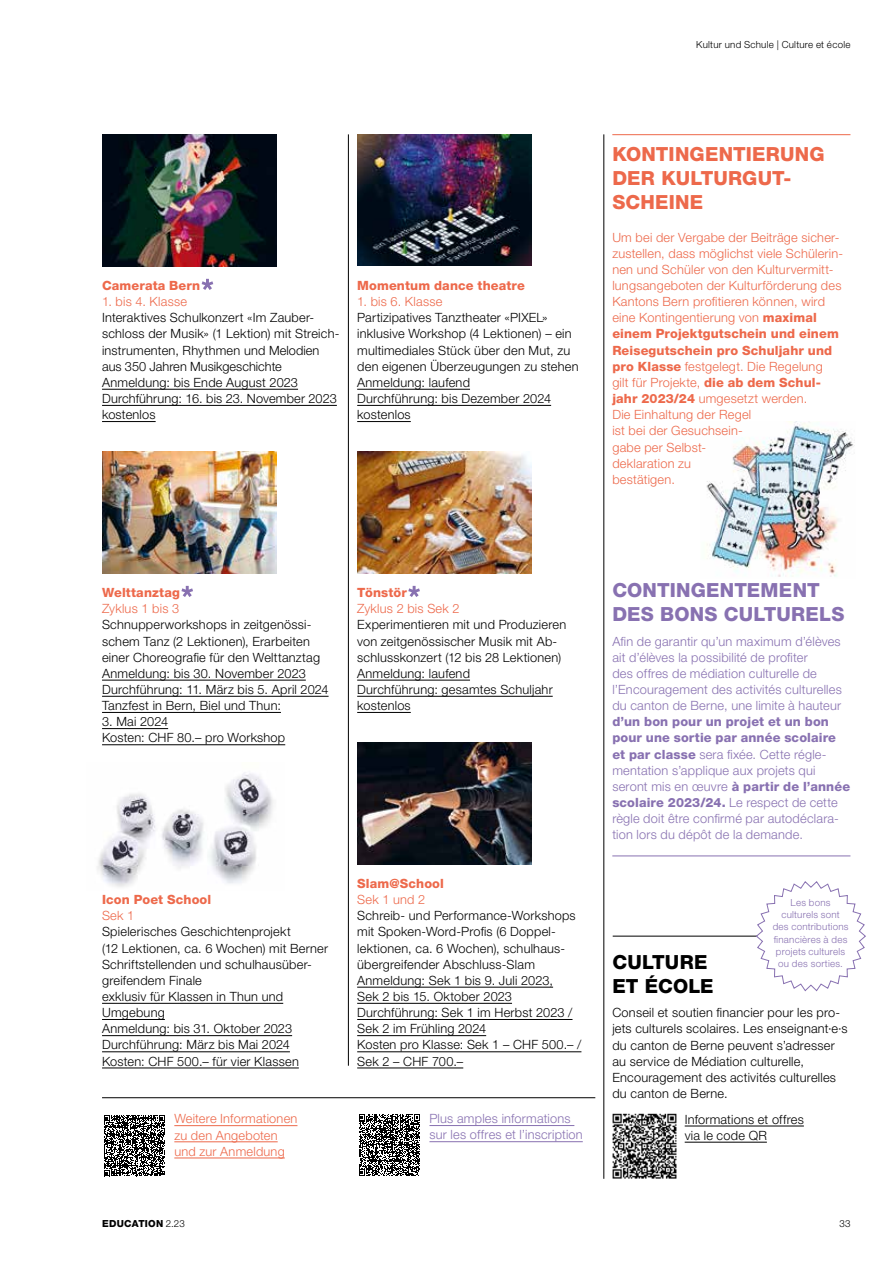
<style>
.page{position:relative;width:893px;height:1263px;background:#fff}
.page>*{position:absolute;margin:0;border:0;box-sizing:border-box;transform-origin:0 0}
.t1{font:800 19.5px/24.3px "Helvetica Neue LT Std";letter-spacing:.01em;color:#ed694b}
.t2{font:800 19.5px/24.3px "Helvetica Neue LT Std";letter-spacing:.01em;color:#8871b1}
.t3{font:800 19.5px/24.3px "Helvetica Neue LT Std";letter-spacing:.005em;color:#000}
.t4{font:300 12.75px/16.2px "Helvetica Neue LT Std";letter-spacing:.02em;color:#000}
.t5{font:300 12.75px/16.2px "Helvetica Neue LT Std";letter-spacing:.02em;color:#ed694b}
.t6{font:300 12.75px/16.2px "Helvetica Neue LT Std";letter-spacing:.02em;color:#8871b1}
.t7{font:800 12.75px "Helvetica Neue LT Std";letter-spacing:.01em;color:#ed694b}
.t8{font:300 9.75px/12.1px "Helvetica Neue LT Std";letter-spacing:.025em;color:#8871b1;text-align:center}
.t9{font:300 9.75px "Helvetica Neue LT Std";letter-spacing:.025em;color:#000}
.t10{font:800 9.75px "Helvetica Neue LT Std";letter-spacing:.03em;color:#000}
.s1{font-weight:800}
.s2{font-weight:300}
</style>
<div class="page">
<img style="left:97px;top:772px;width:176px;height:115px">
<hr style="left:429px;top:1125px;width:145px;height:1px;background:#8871b1">
<hr style="left:429px;top:1141px;width:154px;height:1px;background:#8871b1">
<hr style="left:102px;top:389px;width:196px;height:1px;background:#000">
<hr style="left:102px;top:405px;width:235px;height:1px;background:#000">
<hr style="left:102px;top:421px;width:54px;height:1px;background:#000">
<hr style="left:102px;top:680px;width:204px;height:1px;background:#000">
<hr style="left:102px;top:696px;width:227px;height:1px;background:#000">
<hr style="left:102px;top:712px;width:179px;height:1px;background:#000">
<hr style="left:102px;top:728px;width:66px;height:1px;background:#000">
<hr style="left:102px;top:744px;width:183px;height:1px;background:#000">
<hr style="left:102px;top:1003px;width:181px;height:1px;background:#000">
<hr style="left:102px;top:1019px;width:63px;height:1px;background:#000">
<hr style="left:102px;top:1035px;width:190px;height:1px;background:#000">
<hr style="left:102px;top:1051px;width:188px;height:1px;background:#000">
<hr style="left:102px;top:1068px;width:197px;height:1px;background:#000">
<svg style="left:202px;top:279px;width:11px;height:11px"></svg>
<svg style="left:181px;top:586px;width:12px;height:11px"></svg>
<img style="left:706px;top:422px;width:149px;height:155px">
<hr style="left:685px;top:1126px;width:119px;height:1px;background:#000">
<hr style="left:685px;top:1142px;width:82px;height:1px;background:#000">
<img style="left:612px;top:1113px;width:65px;height:66px">
<hr style="left:613px;top:936px;width:237px;height:1px;background:#000">
<hr style="left:102px;top:1097px;width:493px;height:1px;background:#000">
<svg style="left:755px;top:881px;width:111px;height:111px"></svg>
<hr style="left:348px;top:134px;width:1px;height:932px;background:#000">
<hr style="left:603px;top:134px;width:1px;height:1045px;background:#000">
<hr style="left:357px;top:389px;width:113px;height:1px;background:#000">
<hr style="left:357px;top:405px;width:194px;height:1px;background:#000">
<hr style="left:357px;top:421px;width:54px;height:1px;background:#000">
<hr style="left:357px;top:680px;width:113px;height:1px;background:#000">
<hr style="left:357px;top:696px;width:196px;height:1px;background:#000">
<hr style="left:357px;top:712px;width:54px;height:1px;background:#000">
<hr style="left:357px;top:987px;width:196px;height:1px;background:#000">
<hr style="left:357px;top:1003px;width:155px;height:1px;background:#000">
<hr style="left:357px;top:1019px;width:215px;height:1px;background:#000">
<hr style="left:357px;top:1035px;width:129px;height:1px;background:#000">
<hr style="left:357px;top:1051px;width:224px;height:1px;background:#000">
<hr style="left:357px;top:1068px;width:106px;height:1px;background:#000">
<svg style="left:408px;top:586px;width:12px;height:11px"></svg>
<img style="left:357px;top:452px;width:174px;height:121px">
<img style="left:102px;top:134px;width:174px;height:133px">
<img style="left:357px;top:134px;width:174px;height:132px">
<hr style="left:612px;top:134px;width:238px;height:1px;background:#ed694b">
<hr style="left:612px;top:856px;width:238px;height:1px;background:#8871b1">
<img style="left:102px;top:452px;width:174px;height:121px">
<img style="left:357px;top:742px;width:174px;height:122px">
<svg style="left:104px;top:1115px;width:61px;height:61px"></svg>
<svg style="left:359px;top:1114px;width:61px;height:62px"></svg>
<hr style="left:174px;top:1125px;width:123px;height:1px;background:#ed694b">
<hr style="left:174px;top:1141px;width:104px;height:1px;background:#ed694b">
<hr style="left:174px;top:1158px;width:111px;height:1px;background:#ed694b">
<p class="t9" style="left:696px;top:38px;width:156px">Kultur und Schule | Culture et école</p>
<p class="t7" style="left:102px;top:278px;width:100px">Camerata Bern</p>
<p class="t5" style="left:102px;top:293px;width:87px">1. bis 4. Klasse</p>
<p class="t4" style="left:102px;top:309px;width:239px">Interaktives Schulkonzert «Im Zauber&shy;schloss der Musik» (1 Lektion) mit Streich&shy;instrumenten, Rhythmen und Melodien aus 350 Jahren Musikgeschichte Anmeldung: bis Ende August 2023<br>Durchführung: 16. bis 23. November 2023 kostenlos</p>
<p class="t7" style="left:357px;top:278px;width:169px">Momentum dance theatre</p>
<p class="t5" style="left:357px;top:293px;width:87px">1. bis 6. Klasse</p>
<p class="t4" style="left:357px;top:309px;width:223px">Partizipatives Tanztheater «PIXEL» inklusive Workshop (4 Lektionen) – ein multimediales Stück über den Mut, zu den eigenen Überzeugungen zu stehen<br>Anmeldung: laufend<br>Durchführung: bis Dezember 2024 kostenlos</p>
<h1 class="t1" style="left:612px;top:142px;width:214px">KONTINGENTIERUNG<br>DER KULTURGUT-<br>SCHEINE</h1>
<p class="t5" style="left:612px;top:229px;width:232px">Um bei der Vergabe der Beiträge sicher&shy;zustellen, dass möglichst viele Schülerin&shy;nen und Schüler von den Kulturvermitt&shy;lungsangeboten der Kulturförderung des<br>Kantons Bern profitieren können, wird eine Kontingentierung von <span class="s1">maximal einem Projektgutschein und einem<br>Reisegutschein pro Schuljahr und pro Klasse</span> festgelegt. Die Regelung<br>gilt für Projekte, <span class="s1">die ab dem Schul&shy;jahr 2023/24</span> umgesetzt werden.<br>Die Einhaltung der Regel<br>ist bei der Gesuchsein-<br>gabe per Selbst-<br>deklaration zu<br>bestätigen.</p>
<p class="t7" style="left:102px;top:585px;width:79px">Welttanztag</p>
<p class="t5" style="left:102px;top:600px;width:79px">Zyklus 1 bis 3</p>
<p class="t4" style="left:102px;top:616px;width:228px">Schnupperworkshops in zeitgenössi&shy;schem Tanz (2 Lektionen), Erarbeiten einer Choreografie für den Welttanztag Anmeldung: bis 30. November 2023<br>Durchführung: 11. März bis 5. April 2024<br>Tanzfest in Bern, Biel und Thun:</p>
<p class="t4" style="left:102px;top:713px;width:185px">3. Mai 2024<br>Kosten: CHF 80.– pro Workshop</p>
<p class="t7" style="left:357px;top:585px;width:51px">Tönstör</p>
<p class="t5" style="left:357px;top:600px;width:104px">Zyklus 2 bis Sek 2</p>
<p class="t4" style="left:357px;top:616px;width:211px">Experimentieren mit und Produzieren von zeitgenössischer Musik mit Ab&shy;schlusskonzert (12 bis 28 Lektionen)<br>Anmeldung: laufend<br>Durchführung: gesamtes Schuljahr kostenlos</p>
<p class="t7" style="left:102px;top:892px;width:111px">Icon Poet School</p>
<p class="t5" style="left:102px;top:907px;width:34px">Sek 1</p>
<p class="t4" style="left:102px;top:923px;width:228px">Spielerisches Geschichtenprojekt<br>(12 Lektionen, ca. 6 Wochen) mit Berner<br>Schriftstellenden und schulhausüber&shy;greifendem Finale<br>exklusiv für Klassen in Thun und<br>Umgebung<br>Anmeldung: bis 31. Oktober 2023<br>Durchführung: März bis Mai 2024<br>Kosten: CHF 500.– für vier Klassen</p>
<p class="t5" style="left:174px;top:1110px;width:125px">Weitere Informationen zu den Angeboten und zur Anmeldung</p>
<p class="t7" style="left:357px;top:876px;width:88px">Slam@School</p>
<p class="t5" style="left:357px;top:891px;width:70px">Sek 1 und 2</p>
<p class="t4" style="left:357px;top:907px;width:226px">Schreib- und Performance-Workshops mit Spoken-Word-Profis (6 Doppel&shy;lektionen, ca. 6 Wochen), schulhaus&shy;übergreifender Abschluss-Slam<br>Anmeldung: Sek 1 bis 9. Juli 2023,<br>Sek 2 bis 15. Oktober 2023<br>Durchführung: Sek 1 im Herbst 2023 /<br>Sek 2 im Frühling 2024<br>Kosten pro Klasse: Sek 1 – CHF 500.– /<br>Sek 2 – CHF 700.–</p>
<p class="t6" style="left:429px;top:1110px;width:155px">Plus amples informations sur les offres et l’inscription</p>
<h1 class="t2" style="left:612px;top:578px;width:233px">CONTINGENTEMENT<br>DES BONS CULTURELS</h1>
<p class="t6" style="left:612px;top:633px;width:231px">Afin de garantir qu’un maximum d’élèves ait d’élèves la possibilité de profiter<br>des offres de médiation culturelle de l’Encouragement des activités culturelles du canton de Berne, une limite à hauteur</p>
<p class="t6" style="left:612px;top:713px;width:239px"><span class="s1">d’un bon pour un projet et un bon pour une sortie par année scolaire et par classe</span> sera fixée. Cette régle&shy;mentation s’applique aux projets qui seront mis en œuvre <span class="s1">à partir de l’année scolaire 2023/24.</span> Le respect de cette règle doit être confirmé par autodéclara&shy;tion lors du dépôt de la demande.</p>
<p class="t8" style="left:773px;top:896px;width:77px">Les bons culturels sont des contributions financières à des projets culturels ou des sorties.</p>
<h1 class="t3" style="left:612px;top:949px;width:103px">CULTURE<br>ET ÉCOLE</h1>
<p class="t4" style="left:612px;top:1004px;width:237px">Conseil et soutien financier pour les pro&shy;jets culturels scolaires. Les enseignant·e·s du canton de Berne peuvent s’adresser au service de Médiation culturelle, Encouragement des activités culturelles du canton de Berne.</p>
<p class="t4" style="left:685px;top:1111px;width:121px">Informations et offres via le code QR</p>
<p class="t10" style="left:102px;top:1218px;width:84px">EDUCATION <span class="s2">2.23</span></p>
<p class="t9" style="left:839px;top:1218px;width:13px">33</p>
</div>
